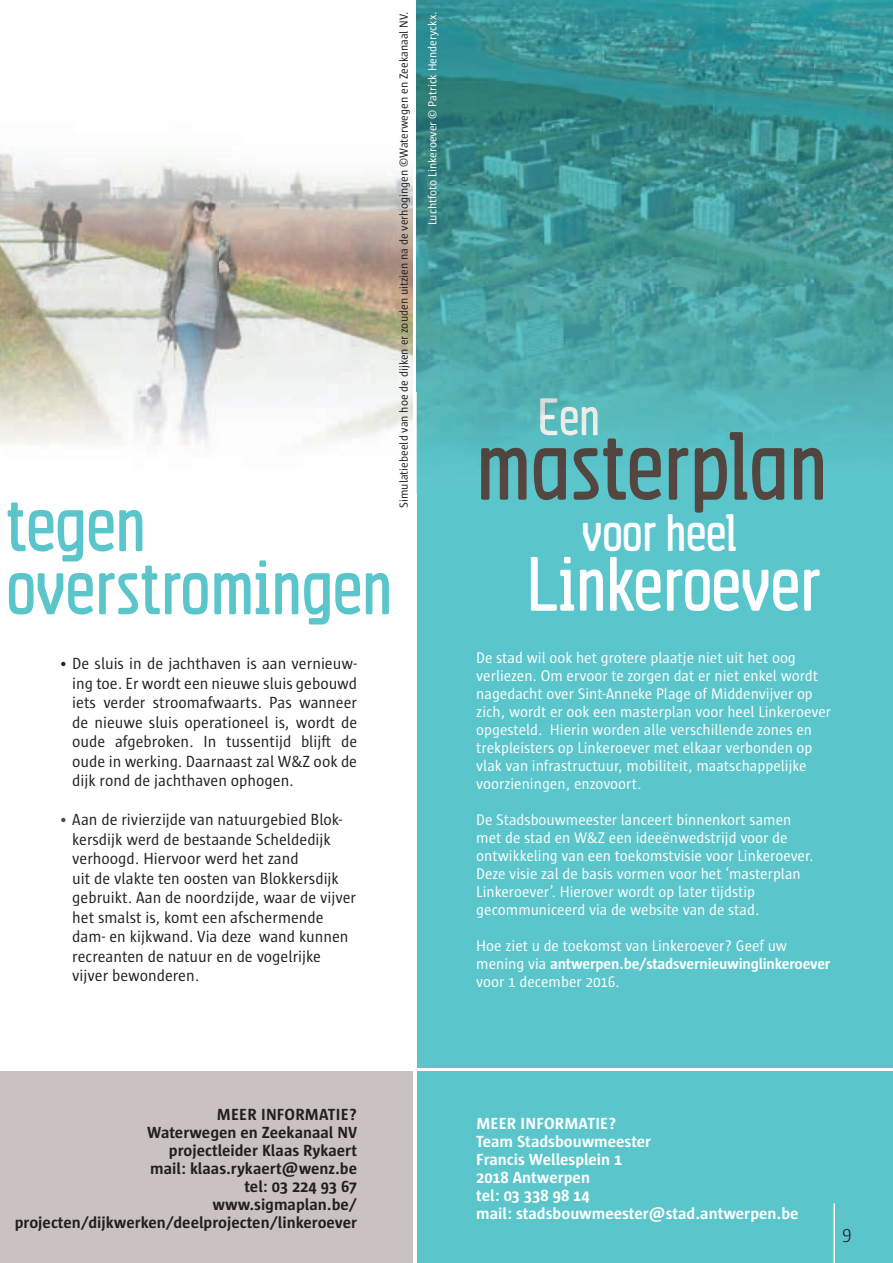
<style>
.page{position:relative;width:893px;height:1263px;background:#fff}
.page>*{position:absolute;margin:0;border:0;box-sizing:border-box;transform-origin:0 0}
.t1{font:66px "Antwerpen Tall Tall";color:#544640}
.t2{font:52.5px/63px "Antwerpen Tall Tall";letter-spacing:-.01em;color:#5ac6cc}
.t3{font:52.5px "Antwerpen Tall Tall";color:#fff}
.t4{font:36px "Antwerpen Tall Tall";letter-spacing:-.015em;color:#fff}
.t5{font:300 19.5px "Sun Antwerpen";color:#231f20}
.t6{font:16.5px/19.5px "Sun Antwerpen";color:#231f20;text-align:justify}
.t7{font:700 16.5px/18px "Sun Antwerpen";color:#231f20;text-align:right}
.t8{font:700 16.5px/18px "Sun Antwerpen";color:#fff}
.t9{font:15.75px/18px "Sun Antwerpen";color:#fff}
.t10{font:12px "Sun Antwerpen";color:#231f20}
.t11{font:12px "Sun Antwerpen";color:#fff}
.s1{color:#544640}
.s2{font-weight:700}
</style>
<div class="page">
<div style="left:417px;top:0;width:476px;height:1067px;background:#5ac6cc"></div>
<img style="left:0;top:153px;width:412px;height:292px">
<div style="left:417px;top:1071px;width:476px;height:192px;background:#5ac6cc"></div>
<div style="left:0;top:1071px;width:412px;height:192px;background:#c9c2c0"></div>
<img style="left:417px;top:0;width:476px;height:391px">
<img style="left:476px;top:398px;width:124px;height:37px">
<img style="left:481px;top:432px;width:342px;height:62px">
<img style="left:481px;top:432px;width:119px;height:3px">
<hr style="left:833px;top:1203px;width:2px;height:60px;background:#fff">
<h2 class="t2" style="left:6px;top:502px;width:387px">tegen overstromingen</h2>
<p class="t10" style="left:397px;top:508px;width:498px;rotate:-90deg">Simulatiebeeld van hoe de dijken er zouden uitzien na de verhogingen ©Waterwegen en Zeekanaal NV.</p>
<p class="t11" style="left:426px;top:225px;width:215px;rotate:-90deg">Luchtfoto Linkeroever © Patrick Henderyckx.</p>
<p class="t6" style="left:72px;top:654px;width:286px;text-indent:-13px">• De sluis in de jachthaven is aan vernieuw&shy;ing toe. Er wordt een nieuwe sluis gebouwd iets verder stroomafwaarts. Pas wanneer de nieuwe sluis operationeel is, wordt de oude afgebroken. In tussentijd blijft de oude in werking. Daarnaast zal W&amp;Z ook de dijk rond de jachthaven ophogen.</p>
<p class="t6" style="left:72px;top:810px;width:285px;text-align:left;text-indent:-13px"><span class="s1">•</span> Aan de rivierzijde van natuurgebied Blok&shy;kersdijk werd de bestaande Scheldedijk verhoogd. Hiervoor werd het zand<br>uit de vlakte ten oosten van Blokkersdijk gebruikt. Aan de noordzijde, waar de vijver het smalst is, komt een afschermende dam- en kijkwand. Via deze wand kunnen recreanten de natuur en de vogelrijke vijver bewonderen.</p>
<h1 class="t1" style="left:476px;top:438px;width:352px">masterplan</h1>
<h3 class="t4" style="left:581px;top:517px;width:157px">voor heel</h3>
<h2 class="t3" style="left:527px;top:562px;width:295px">Linkeroever</h2>
<p class="t9" style="left:476px;top:648px;width:356px">De stad wil ook het grotere plaatje niet uit het oog verliezen. Om ervoor te zorgen dat er niet enkel wordt nagedacht over Sint-Anneke Plage of Middenvijver op zich, wordt er ook een masterplan voor heel Linkeroever opgesteld. Hierin worden alle verschillende zones en trekpleisters op Linkeroever met elkaar verbonden op vlak van infrastructuur, mobiliteit, maatschappelijke voorzieningen, enzovoort.</p>
<p class="t9" style="left:476px;top:810px;width:339px">De Stadsbouwmeester lanceert binnenkort samen met de stad en W&amp;Z een ideeënwedstrijd voor de ontwikkeling van een toekomstvisie voor Linkeroever.<br>Deze visie zal de basis vormen voor het ‘masterplan Linkeroever’. Hierover wordt op later tijdstip gecommuniceerd via de website van de stad.</p>
<p class="t9" style="left:476px;top:936px;width:356px">Hoe ziet u de toekomst van Linkeroever? Geef uw mening via <span class="s2">antwerpen.be/stadsvernieuwinglinkeroever </span>voor 1 december 2016.</p>
<p class="t7" style="left:15px;top:1105px;width:344px">MEER INFORMATIE?<br>Waterwegen en Zeekanaal NV<br>projectleider Klaas Rykaert<br>mail: klaas.rykaert@wenz.be<br>tel: 03 224 93 67<br>www.sigmaplan.be/ projecten/dijkwerken/deelprojecten/linkeroever</p>
<p class="t8" style="left:476px;top:1114px;width:324px">MEER INFORMATIE?<br>Team Stadsbouwmeester<br>Francis Wellesplein 1<br>2018 Antwerpen<br>tel: 03 338 98 14<br>mail: stadsbouwmeester@stad.antwerpen.be</p>
<p class="t5" style="left:842px;top:1222px;width:11px">9</p>
</div>
